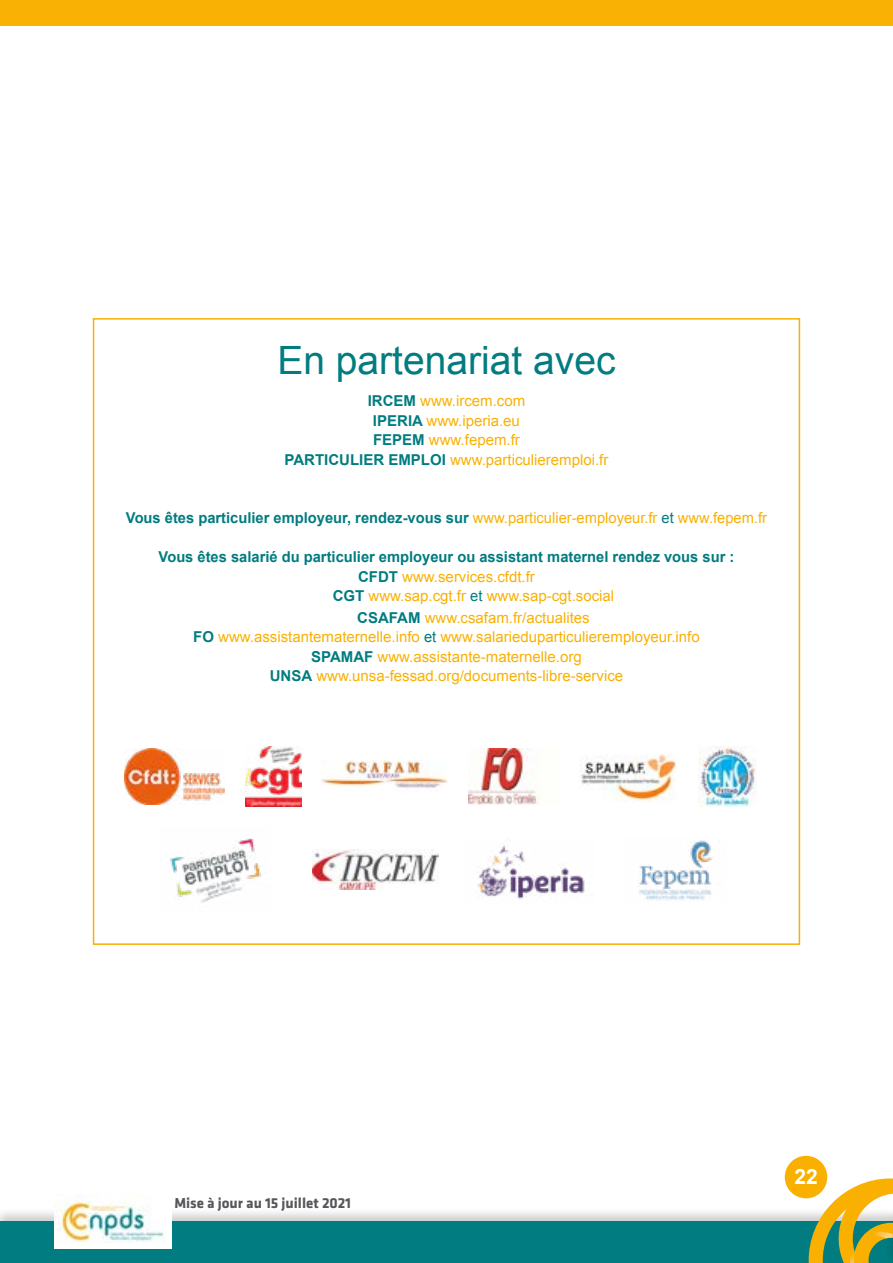
<style>
.page{position:relative;width:893px;height:1263px;background:#fff}
.page>*{position:absolute;margin:0;border:0;box-sizing:border-box;transform-origin:0 0}
.t1{font:39px "Arial";color:#017c80}
.t2{font:700 21px "Arial";color:#fff}
.t3{font:15px/19.5px "Arial";color:#f9b104;text-align:center}
.t4{font:700 15px "Arial";color:#017c80}
.t5{font:700 15px "Klavika Basic";color:#56565b}
.s1{font-weight:700;color:#017c80}
.s2{font-weight:400;color:#f9b104}
.s3{font-weight:400}
.s4{color:#017c80}
</style>
<div class="page">
<div style="left:0;top:0;width:893px;height:26px;background:#f9b104"></div>
<img style="left:124px;top:748px;width:101px;height:56px">
<img style="left:245px;top:747px;width:56px;height:59px">
<img style="left:322px;top:761px;width:126px;height:28px">
<img style="left:468px;top:748px;width:72px;height:56px">
<img style="left:581px;top:754px;width:96px;height:48px">
<img style="left:698px;top:747px;width:59px;height:59px">
<img style="left:638px;top:840px;width:81px;height:60px">
<img style="left:313px;top:849px;width:125px;height:40px">
<img style="left:170px;top:838px;width:91px;height:65px">
<div style="left:0;top:1207px;width:893px;height:56px;background:#000;opacity:.2"></div>
<div style="left:0;top:1221px;width:893px;height:42px;background:#017c80"></div>
<div style="left:885px;top:1207px;width:8px;height:56px;background:#000;opacity:.2"></div>
<hr style="left:892px;top:1221px;width:1px;height:42px;background:#017c80">
<img style="left:55px;top:1195px;width:116px;height:53px">
<svg style="left:805px;top:1175px;width:87px;height:88px"></svg>
<div style="left:785px;top:1156px;width:42px;height:42px;background:#f9b000;border-radius:50%"></div>
<img style="left:477px;top:845px;width:108px;height:54px">
<h1 class="t1" style="left:277px;top:335px;width:340px">En partenariat avec</h1>
<p class="t3" style="left:284px;top:391px;width:325px"><span class="s1">IRCEM</span> www.ircem.com<br><span class="s1">IPERIA</span> www.iperia.eu<br><span class="s1">FEPEM</span> www.fepem.fr<br><span class="s1">PARTICULIER EMPLOI</span> www.particulieremploi.fr</p>
<p class="t4" style="left:126px;top:508px;width:643px">Vous êtes particulier employeur, rendez-vous sur <span class="s2">www.particulier-employeur.fr</span> <span class="s3">et</span> <span class="s2">www.fepem.fr</span></p>
<p class="t4" style="left:159px;top:547px;width:577px">Vous êtes salarié du particulier employeur ou assistant maternel rendez vous sur :</p>
<p class="t3" style="left:358px;top:567px;width:178px"><span class="s1">CFDT</span> www.services.cfdt.fr</p>
<p class="t3" style="left:333px;top:586px;width:283px"><span class="s1">CGT</span> www.sap.cgt.fr <span class="s4">et</span> www.sap-cgt.social</p>
<p class="t3" style="left:357px;top:608px;width:234px"><span class="s1">CSAFAM</span> www.csafam.fr/actualites</p>
<p class="t3" style="left:193px;top:627px;width:508px"><span class="s1">FO</span> www.assistantematernelle.info <span class="s4">et</span> www.salarieduparticulieremployeur.info</p>
<p class="t3" style="left:311px;top:647px;width:272px"><span class="s1">SPAMAF</span> www.assistante-maternelle.org</p>
<p class="t3" style="left:270px;top:666px;width:355px"><span class="s1">UNSA</span> www.unsa-fessad.org/documents-libre-service</p>
<p class="t5" style="left:174px;top:1192px;width:178px">Mise à jour au 15 juillet 2021</p>
<h2 class="t2" style="left:794px;top:1163px;width:25px">22</h2>
</div>
